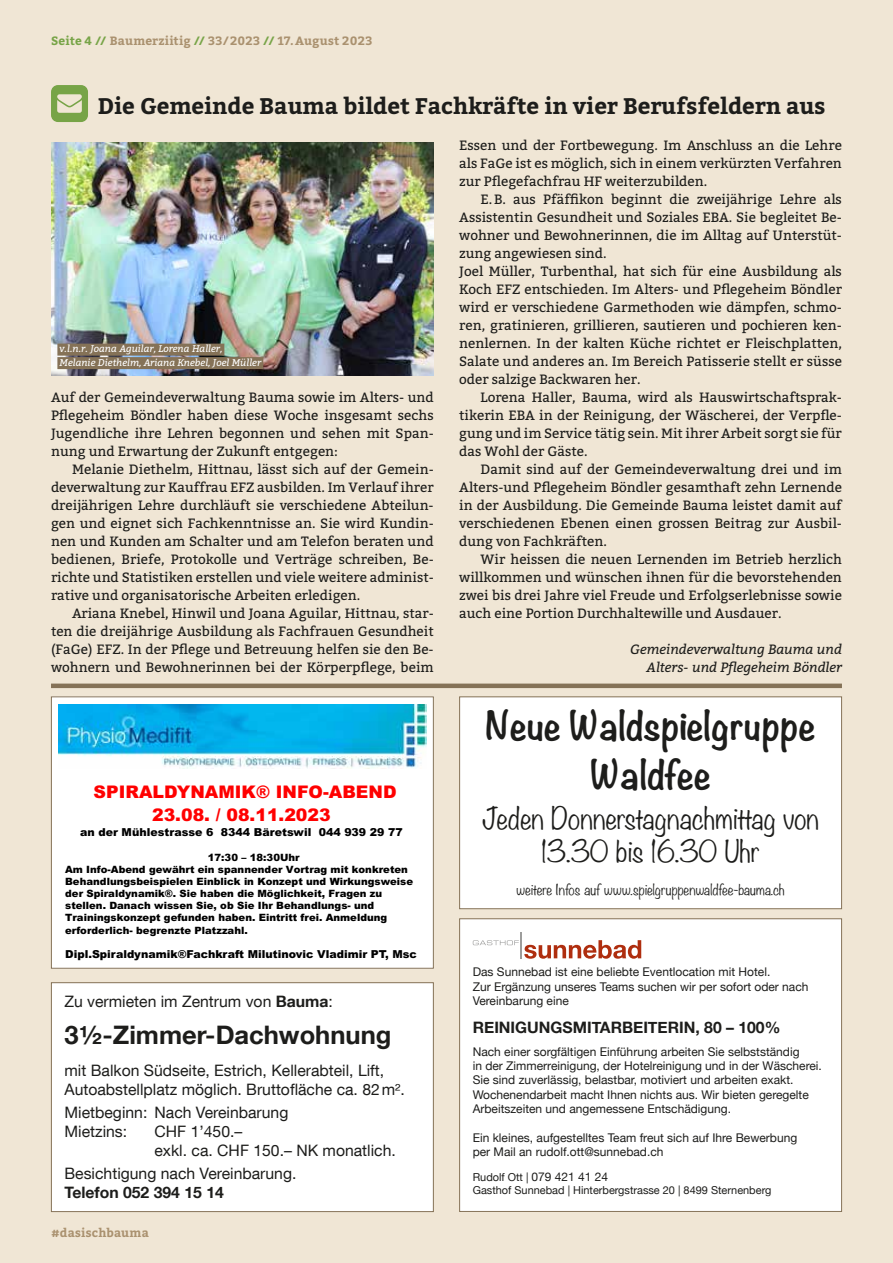
<style>
.page{position:relative;width:893px;height:1263px;background:#f0e6d5}
.page>*{position:absolute;margin:0;border:0;box-sizing:border-box;transform-origin:0 0}
.t1{font:700 36px/49.1px "Noteworthy";color:#1d1d1b;text-align:center}
.t2{font:300 27px/32.4px "Noteworthy";color:#1d1d1b;text-align:center}
.t3{font:700 25.5px "Helvetica Neue LT Com";color:#1d1d1b}
.t4{font:700 22.5px "Bitter";letter-spacing:-.005em;color:#1d1d1b}
.t5{font:900 17.4px/22.8px "Arial";color:#f00;text-align:center}
.t6{font:15.75px/18.9px "Helvetica Neue LT Com";color:#1d1d1b}
.t7{font:700 15.75px "Helvetica Neue";color:#1d1d1b}
.t8{font:700 15.75px "Helvetica Neue LT Com";color:#1d1d1b}
.t9{font:13.5px/18px "Bitter";color:#1d1d1b;text-align:justify}
.t10{font:italic 13.5px/18px "Bitter";color:#1d1d1b;text-align:right}
.t11{font:300 13.5px "Noteworthy";color:#1d1d1b}
.t12{font:12px/14.4px "Helvetica Neue";color:#1d1d1b}
.t13{font:700 12px "Bitter";letter-spacing:.02em;color:#aa916f}
.t14{font:900 10.95px "Arial";color:#000}
.t15{font:10.95px/13.2px "Helvetica Neue";color:#1d1d1b}
.t16{font:900 10.05px/12.1px "Arial";letter-spacing:.005em;color:#000}
.t17{font:italic 9.75px/13.5px "Bitter";color:#fff}
.s1{color:#77a447}
.s2{font-weight:700}
.s3{font-size:12px}
</style>
<div class="page">
<svg style="left:51px;top:85px;width:37px;height:37px"></svg>
<img style="left:51px;top:142px;width:383px;height:233px">
<div style="left:57px;top:344px;width:167px;height:12px;background:#857257"></div>
<div style="left:57px;top:357px;width:206px;height:12px;background:#857257"></div>
<hr style="left:51px;top:684px;width:791px;height:4px;background:#857257">
<div style="left:460px;top:697px;width:382px;height:212px;background:#fff"></div>
<div style="left:459px;top:696px;width:383px;height:213px;border:1px solid #857257"></div>
<div style="left:51px;top:983px;width:382px;height:228px;background:#fff"></div>
<div style="left:51px;top:982px;width:383px;height:230px;border:1px solid #857257"></div>
<div style="left:460px;top:919px;width:382px;height:292px;background:#fff"></div>
<div style="left:459px;top:918px;width:383px;height:294px;border:1px solid #857257"></div>
<svg style="left:473px;top:932px;width:168px;height:27px"></svg>
<div style="left:51px;top:696px;width:383px;height:273px;background:#fff"></div>
<img style="left:59px;top:704px;width:368px;height:65px">
<div style="left:51px;top:696px;width:383px;height:273px;border:1px solid #857257"></div>
<p class="t13" style="left:51px;top:33px;width:323px"><span class="s1">Seite 4 //</span> Baumerziitig <span class="s1">//</span> 33/ 2023 <span class="s1">//</span> 17.August 2023</p>
<h3 class="t4" style="left:98px;top:91px;width:729px">Die Gemeinde Bauma bildet Fachkräfte in vier Berufsfeldern aus</h3>
<p class="t17" style="left:60px;top:342px;width:203px">v.l.n.r. Joana Aguilar, Lorena Haller,<br>Melanie Diethelm, Ariana Knebel, Joel Müller</p>
<p class="t9" style="left:51px;top:388px;width:384px">Auf der Gemeindeverwaltung Bauma sowie im Alters- und Pflegeheim Böndler haben diese Woche insgesamt sechs Jugendliche ihre Lehren begonnen und sehen mit Span&shy;nung und Erwartung der Zukunft entgegen:</p>
<p class="t9" style="left:51px;top:460px;width:384px;text-indent:21px">Melanie Diethelm, Hittnau, lässt sich auf der Gemein&shy;deverwaltung zur Kauffrau EFZ ausbilden. Im Verlauf ihrer dreijährigen Lehre durchläuft sie verschiedene Abteilun&shy;gen und eignet sich Fachkenntnisse an. Sie wird Kundin&shy;nen und Kunden am Schalter und am Telefon beraten und bedienen, Briefe, Protokolle und Verträge schreiben, Be&shy;richte und Statistiken erstellen und viele weitere administ&shy;rative und organisatorische Arbeiten erledigen.</p>
<p class="t9" style="left:51px;top:604px;width:384px;text-indent:21px">Ariana Knebel, Hinwil und Joana Aguilar, Hittnau, star&shy;ten die dreijährige Ausbildung als Fachfrauen Gesundheit (FaGe) EFZ. In der Pflege und Betreuung helfen sie den Be&shy;wohnern und Bewohnerinnen bei der Körperpflege, beim</p>
<p class="t5" style="left:94px;top:780px;width:304px">SPIRALDYNAMIK® INFO-ABEND<br>23.08. / 08.11.2023</p>
<p class="t14" style="left:80px;top:824px;width:324px">an der Mühlestrasse 6 8344 Bäretswil 044 939 29 77</p>
<p class="t16" style="left:65px;top:851px;width:350px;text-indent:143px">17:30 – 18:30Uhr<br>Am Info-Abend gewährt ein spannender Vortrag mit konkreten Behandlungsbeispielen Einblick in Konzept und Wirkungsweise der Spiraldynamik®. Sie haben die Möglichkeit, Fragen zu stellen. Danach wissen Sie, ob Sie Ihr Behandlungs- und Trainingskonzept gefunden haben. Eintritt frei. Anmeldung erforderlich- begrenzte Platzzahl.</p>
<p class="t14" style="left:65px;top:946px;width:353px">Dipl.Spiraldynamik®Fachkraft Milutinovic Vladimir PT, Msc</p>
<p class="t6" style="left:65px;top:992px;width:270px">Zu vermieten im Zentrum von <span class="s2">Bauma</span>:</p>
<h3 class="t3" style="left:65px;top:1019px;width:328px">3½-Zimmer-Dachwohnung</h3>
<p class="t6" style="left:65px;top:1060px;width:342px">mit Balkon Südseite, Estrich, Kellerabteil, Lift,<br>Autoabstellplatz möglich. Bruttofläche ca. 82m².</p>
<p class="t6" style="left:65px;top:1102px;width:225px">Mietbeginn: Nach Vereinbarung<br>Mietzins:</p>
<p class="t6" style="left:155px;top:1121px;width:243px">CHF 1’450.–<br>exkl. ca. CHF 150.– NK monatlich.</p>
<p class="t6" style="left:65px;top:1163px;width:233px">Besichtigung nach Vereinbarung.</p>
<p class="t8" style="left:65px;top:1182px;width:161px">Telefon 052 394 15 14</p>
<p class="t13" style="left:51px;top:1225px;width:99px">#dasischbauma</p>
<p class="t9" style="left:459px;top:136px;width:384px">Essen und der Fortbewegung. Im Anschluss an die Lehre als FaGe ist es möglich, sich in einem verkürzten Verfahren zur Pflegefachfrau HF weiterzubilden.</p>
<p class="t9" style="left:459px;top:190px;width:384px;text-align:left;text-indent:21px">E.B. aus Pfäffikon beginnt die zweijährige Lehre als Assistentin Gesundheit und Soziales EBA. Sie begleitet Be&shy;wohner und Bewohnerinnen, die im Alltag auf Unterstüt&shy;zung angewiesen sind.<br>Joel Müller, Turbenthal, hat sich für eine Ausbildung als Koch EFZ entschieden. Im Alters- und Pflegeheim Böndler wird er verschiedene Garmethoden wie dämpfen, schmo&shy;ren, gratinieren, grillieren, sautieren und pochieren ken&shy;nenlernen. In der kalten Küche richtet er Fleischplatten, Salate und anderes an. Im Bereich Patisserie stellt er süsse oder salzige Backwaren her.</p>
<p class="t9" style="left:459px;top:388px;width:384px;text-indent:21px">Lorena Haller, Bauma, wird als Hauswirtschaftsprak&shy;tikerin EBA in der Reinigung, der Wäscherei, der Verpfle&shy;gung und im Service tätig sein. Mit ihrer Arbeit sorgt sie für das Wohl der Gäste.</p>
<p class="t9" style="left:459px;top:460px;width:384px;text-indent:21px">Damit sind auf der Gemeindeverwaltung drei und im Alters-und Pflegeheim Böndler gesamthaft zehn Lernende in der Ausbildung. Die Gemeinde Bauma leistet damit auf verschiedenen Ebenen einen grossen Beitrag zur Ausbil&shy;dung von Fachkräften.</p>
<p class="t9" style="left:459px;top:550px;width:384px;text-indent:21px">Wir heissen die neuen Lernenden im Betrieb herzlich willkommen und wünschen ihnen für die bevorstehenden zwei bis drei Jahre viel Freude und Erfolgserlebnisse sowie auch eine Portion Durchhaltewille und Ausdauer.</p>
<p class="t10" style="left:630px;top:640px;width:213px">Gemeindeverwaltung Bauma und<br>Alters- und Pflegeheim Böndler</p>
<h1 class="t1" style="left:485px;top:700px;width:332px">Neue Waldspielgruppe<br>Waldfee</h1>
<h2 class="t2" style="left:482px;top:802px;width:338px">Jeden Donnerstagnachmittag von<br>13.30 bis 16.30 Uhr</h2>
<p class="t11" style="left:516px;top:878px;width:270px">weitere Infos auf www.spielgruppenwaldfee-bauma.ch</p>
<p class="t12" style="left:473px;top:965px;width:337px">Das Sunnebad ist eine beliebte Eventlocation mit Hotel.<br>Zur Ergänzung unseres Teams suchen wir per sofort oder nach<br>Vereinbarung eine</p>
<p class="t7" style="left:473px;top:1014px;width:309px">REINIGUNGSMITARBEITERIN, 80 – 100%</p>
<p class="t12" style="left:473px;top:1045px;width:351px">Nach einer sorgfältigen Einführung arbeiten Sie selbstständig<br>in der Zimmerreinigung, der Hotelreinigung und in der Wäscherei.<br>Sie sind zuverlässig, belastbar, motiviert und arbeiten exakt.<br>Wochenendarbeit macht Ihnen nichts aus. Wir bieten geregelte Arbeitszeiten und angemessene Entschädigung.</p>
<p class="t12" style="left:473px;top:1131px;width:326px">Ein kleines, aufgestelltes Team freut sich auf Ihre Bewerbung per Mail an rudolf.ott@sunnebad.ch</p>
<p class="t15" style="left:473px;top:1171px;width:300px">Rudolf Ott | <span class="s3">079 421 41 24<br></span>Gasthof Sunnebad | Hinterbergstrasse 20 | 8499 Sternenberg</p>
</div>
